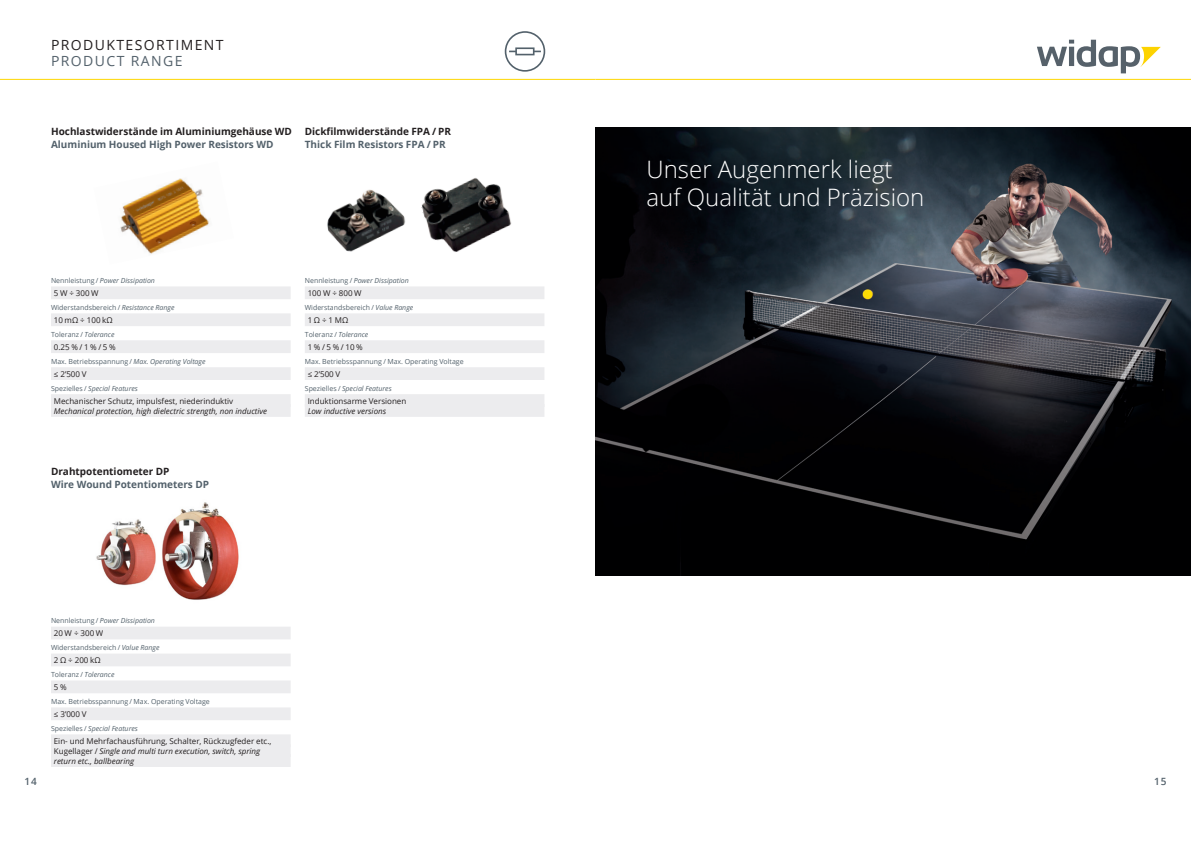
<style>
.page{position:relative;width:1191px;height:842px;background:#fff}
.page>*{position:absolute;margin:0;border:0;box-sizing:border-box;transform-origin:0 0}
.t1{font:300 24px/28.3px "Open Sans";color:#fff}
.t2{font:14px "Open Sans";letter-spacing:.1em;color:#231f20}
.t3{font:14px "Open Sans";letter-spacing:.1em;color:#53616b}
.t4{font:700 10px "Open Sans";color:#231f20}
.t5{font:700 10px "Open Sans";color:#53616b}
.t6{font:600 10px "Open Sans";color:#53616b}
.t7{font:8px/9.9px "Open Sans";color:#231f20}
.t8{font:italic 8px "Open Sans";color:#231f20}
.t9{font:7px "Open Sans";color:#53616b}
.t10{font:italic 7px "Open Sans";color:#53616b}
.s1{font-style:normal}
.s2{font-style:italic}
</style>
<div class="page">
<hr style="left:0;top:79px;width:595px;height:1px;background:#fed702">
<hr style="left:595px;top:79px;width:596px;height:1px;background:#fed702">
<svg style="left:1037px;top:40px;width:123px;height:33px"></svg>
<svg style="left:505px;top:31px;width:40px;height:41px"></svg>
<div style="left:51px;top:627px;width:240px;height:12px;background:#ececee"></div>
<div style="left:51px;top:653px;width:240px;height:13px;background:#ececee"></div>
<div style="left:51px;top:680px;width:240px;height:13px;background:#ececee"></div>
<div style="left:51px;top:707px;width:240px;height:13px;background:#ececee"></div>
<div style="left:51px;top:734px;width:240px;height:13px;background:#ececee"></div>
<div style="left:51px;top:744px;width:240px;height:13px;background:#ececee"></div>
<div style="left:51px;top:754px;width:240px;height:13px;background:#ececee"></div>
<img style="left:96px;top:502px;width:143px;height:98px">
<img style="left:595px;top:128px;width:596px;height:447px">
<img style="left:327px;top:189px;width:79px;height:63px">
<img style="left:421px;top:178px;width:91px;height:74px">
<div style="left:51px;top:286px;width:240px;height:13px;background:#ececee"></div>
<div style="left:51px;top:313px;width:240px;height:13px;background:#ececee"></div>
<div style="left:51px;top:340px;width:240px;height:13px;background:#ececee"></div>
<div style="left:51px;top:367px;width:240px;height:13px;background:#ececee"></div>
<div style="left:51px;top:394px;width:240px;height:13px;background:#ececee"></div>
<div style="left:51px;top:404px;width:240px;height:13px;background:#ececee"></div>
<div style="left:305px;top:286px;width:239px;height:13px;background:#ececee"></div>
<div style="left:305px;top:313px;width:239px;height:13px;background:#ececee"></div>
<div style="left:305px;top:340px;width:239px;height:13px;background:#ececee"></div>
<div style="left:305px;top:367px;width:239px;height:13px;background:#ececee"></div>
<div style="left:305px;top:394px;width:239px;height:13px;background:#ececee"></div>
<div style="left:305px;top:404px;width:239px;height:13px;background:#ececee"></div>
<img style="left:120px;top:178px;width:89px;height:76px">
<h2 class="t2" style="left:51px;top:36px;width:174px">PRODUKTESORTIMENT</h2>
<h2 class="t3" style="left:51px;top:51px;width:133px">PRODUCT RANGE</h2>
<p class="t4" style="left:51px;top:125px;width:242px">Hochlastwiderstände im Aluminiumgehäuse WD</p>
<p class="t5" style="left:51px;top:138px;width:224px">Aluminium Housed High Power Resistors WD</p>
<p class="t4" style="left:305px;top:125px;width:148px">Dickfilmwiderstände FPA / PR</p>
<p class="t5" style="left:305px;top:138px;width:142px">Thick Film Resistors FPA / PR</p>
<p class="t10" style="left:51px;top:276px;width:105px"><span class="s1">Nennleistung /</span> Power Dissipation</p>
<p class="t7" style="left:54px;top:288px;width:46px">5 W ÷ 300 W</p>
<p class="t9" style="left:51px;top:303px;width:125px">Widerstandsbereich / <span class="s2">Resistance Range</span></p>
<p class="t7" style="left:54px;top:315px;width:60px">10 mΩ ÷ 100 kΩ</p>
<p class="t9" style="left:51px;top:330px;width:65px">Toleranz / <span class="s2">Tolerance</span></p>
<p class="t7" style="left:54px;top:342px;width:63px">0.25 % / 1 % / 5 %</p>
<p class="t9" style="left:51px;top:357px;width:156px">Max. Betriebsspannung / <span class="s2">Max. Operating Voltage</span></p>
<p class="t7" style="left:54px;top:369px;width:34px">≤ 2’500 V</p>
<p class="t10" style="left:51px;top:384px;width:88px"><span class="s1">Spezielles /</span> Special Features</p>
<p class="t7" style="left:54px;top:396px;width:181px">Mechanischer Schutz, impulsfest, niederinduktiv</p>
<p class="t8" style="left:54px;top:405px;width:215px">Mechanical protection, high dielectric strength, non inductive</p>
<p class="t4" style="left:51px;top:465px;width:120px">Drahtpotentiometer DP</p>
<p class="t5" style="left:51px;top:478px;width:159px">Wire Wound Potentiometers DP</p>
<p class="t10" style="left:305px;top:276px;width:105px"><span class="s1">Nennleistung /</span> Power Dissipation</p>
<p class="t7" style="left:308px;top:288px;width:55px">100 W ÷ 800 W</p>
<p class="t9" style="left:305px;top:303px;width:110px">Widerstandsbereich / <span class="s2">Value Range</span></p>
<p class="t7" style="left:308px;top:315px;width:42px">1 Ω ÷ 1 MΩ</p>
<p class="t9" style="left:305px;top:330px;width:65px">Toleranz / <span class="s2">Tolerance</span></p>
<p class="t7" style="left:308px;top:342px;width:57px">1 % / 5 % / 10 %</p>
<p class="t9" style="left:305px;top:357px;width:160px">Max. Betriebsspannung / Max. Operating Voltage</p>
<p class="t7" style="left:308px;top:369px;width:34px">≤ 2’500 V</p>
<p class="t10" style="left:305px;top:384px;width:88px"><span class="s1">Spezielles /</span> Special Features</p>
<p class="t7" style="left:308px;top:396px;width:100px">Induktionsarme Versionen</p>
<p class="t8" style="left:308px;top:405px;width:80px">Low inductive versions</p>
<p class="t10" style="left:51px;top:616px;width:105px"><span class="s1">Nennleistung /</span> Power Dissipation</p>
<p class="t7" style="left:54px;top:628px;width:51px">20 W ÷ 300 W</p>
<p class="t9" style="left:51px;top:643px;width:110px">Widerstandsbereich / <span class="s2">Value Range</span></p>
<p class="t7" style="left:54px;top:655px;width:48px">2 Ω ÷ 200 kΩ</p>
<p class="t9" style="left:51px;top:670px;width:65px">Toleranz / <span class="s2">Tolerance</span></p>
<p class="t7" style="left:54px;top:682px;width:14px">5 %</p>
<p class="t9" style="left:51px;top:697px;width:160px">Max. Betriebsspannung / Max. Operating Voltage</p>
<p class="t7" style="left:54px;top:709px;width:34px">≤ 3’000 V</p>
<p class="t10" style="left:51px;top:724px;width:88px"><span class="s1">Spezielles /</span> Special Features</p>
<p class="t7" style="left:54px;top:736px;width:219px">Ein- und Mehrfachausführung, Schalter, Rückzugfeder etc.,<br>Kugellager / <span class="s2">Single and multi turn execution, switch, spring return etc., ballbearing</span></p>
<h1 class="t1" style="left:646px;top:154px;width:279px">Unser Augenmerk liegt auf Qualität und Präzision</h1>
<p class="t6" style="left:24px;top:775px;width:14px">14</p>
<p class="t6" style="left:1154px;top:775px;width:14px">15</p>
</div>
